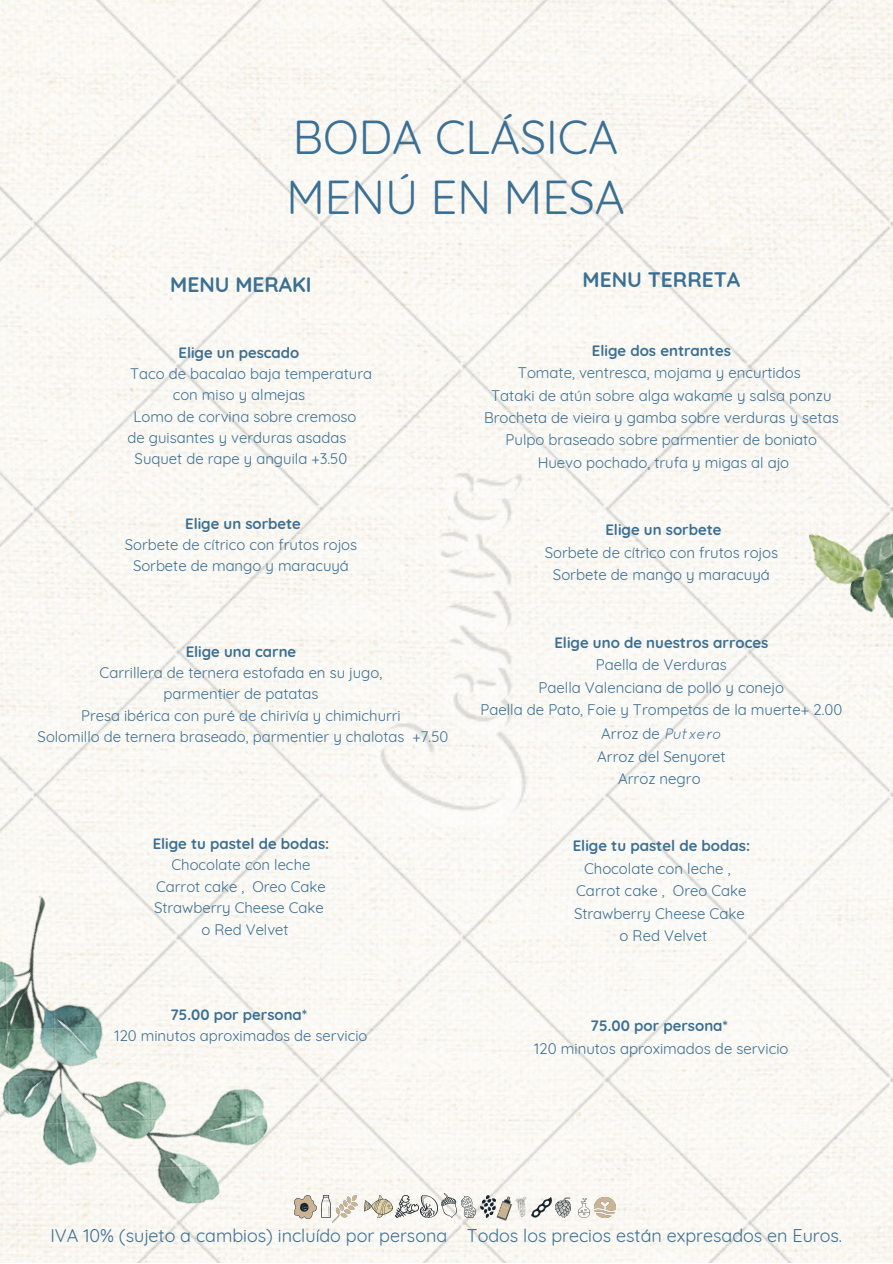
<style>
.page{position:relative;width:893px;height:1264px;background:#fff}
.page>*{position:absolute;margin:0;border:0;box-sizing:border-box;transform-origin:0 0}
.t1{font:46.5px/59.6px "Quicksand";color:#3b6f93}
.t2{font:700 21px "Quicksand";color:#3b6f93}
.t3{font:700 20.85px "Quicksand";color:#3b6f93}
.t4{font:18px "Quicksand";color:#3b6f93}
.t5{font:15px/22.5px "Quicksand";color:#3b6f93;text-align:center}
.t6{font:700 15px "Quicksand";color:#3b6f93}
.t7{font:14.85px/21.3px "Quicksand";color:#3b6f93;text-align:center}
.t8{font:700 14.85px "Quicksand";color:#3b6f93}
.s1{font-style:italic}
</style>
<div class="page">
<img style="left:0;top:0;width:892px;height:1262px">
<img style="left:396px;top:1194px;width:22px;height:23px">
<img style="left:321px;top:1195px;width:9px;height:22px">
<img style="left:294px;top:1195px;width:22px;height:23px">
<img style="left:365px;top:1194px;width:28px;height:23px">
<img style="left:496px;top:1195px;width:18px;height:25px">
<img style="left:441px;top:1192px;width:15px;height:25px">
<img style="left:514px;top:1194px;width:18px;height:23px">
<img style="left:420px;top:1194px;width:17px;height:23px">
<img style="left:578px;top:1198px;width:11px;height:19px">
<img style="left:531px;top:1197px;width:21px;height:20px">
<img style="left:480px;top:1195px;width:15px;height:22px">
<img style="left:461px;top:1196px;width:14px;height:21px">
<img style="left:556px;top:1197px;width:14px;height:20px">
<img style="left:595px;top:1197px;width:20px;height:20px">
<img style="left:332px;top:1195px;width:25px;height:27px">
<img style="left:0;top:891px;width:286px;height:365px">
<img style="left:808px;top:519px;width:84px;height:119px">
<h1 class="t1" style="left:286px;top:107px;width:340px">BODA CLÁSICA<br>MENÚ EN MESA</h1>
<h3 class="t3" style="left:170px;top:271px;width:143px">MENU MERAKI</h3>
<p class="t8" style="left:178px;top:343px;width:122px">Elige un pescado</p>
<p class="t7" style="left:130px;top:363px;width:243px">Taco de bacalao baja temperatura</p>
<p class="t7" style="left:173px;top:384px;width:134px">con miso y almejas</p>
<p class="t7" style="left:134px;top:405px;width:224px">Lomo de corvina sobre cremoso</p>
<p class="t7" style="left:127px;top:427px;width:220px">de guisantes y verduras asadas</p>
<p class="t7" style="left:135px;top:448px;width:214px">Suquet de rape y anguila +3.50</p>
<p class="t8" style="left:185px;top:513px;width:117px">Elige un sorbete</p>
<p class="t7" style="left:125px;top:533px;width:234px">Sorbete de cítrico con frutos rojos<br>Sorbete de mango y maracuyá</p>
<p class="t8" style="left:186px;top:642px;width:112px">Elige una carne</p>
<p class="t7" style="left:38px;top:662px;width:412px">Carrillera de ternera estofada en su jugo,<br>parmentier de patatas<br>Presa ibérica con puré de chirivía y chimichurri<br>Solomillo de ternera braseado, parmentier y chalotas +7.50</p>
<p class="t8" style="left:153px;top:834px;width:178px">Elige tu pastel de bodas:</p>
<p class="t7" style="left:171px;top:854px;width:140px">Chocolate con leche</p>
<p class="t7" style="left:156px;top:875px;width:171px">Carrot cake , Oreo Cake</p>
<p class="t7" style="left:154px;top:896px;width:171px">Strawberry Cheese Cake</p>
<p class="t7" style="left:201px;top:918px;width:89px">o Red Velvet</p>
<p class="t8" style="left:170px;top:1005px;width:138px">75.00 por persona*</p>
<p class="t7" style="left:114px;top:1025px;width:254px">120 minutos aproximados de servicio</p>
<h2 class="t2" style="left:582px;top:266px;width:159px">MENU TERRETA</h2>
<p class="t6" style="left:591px;top:340px;width:141px">Elige dos entrantes</p>
<p class="t5" style="left:484px;top:361px;width:356px">Tomate, ventresca, mojama y encurtidos<br>Tataki de atún sobre alga wakame y salsa ponzu Brocheta de vieira y gamba sobre verduras y setas Pulpo braseado sobre parmentier de boniato Huevo pochado, trufa y migas al ajo</p>
<p class="t6" style="left:605px;top:520px;width:118px">Elige un sorbete</p>
<p class="t5" style="left:544px;top:541px;width:235px">Sorbete de cítrico con frutos rojos<br>Sorbete de mango y maracuyá</p>
<p class="t6" style="left:554px;top:633px;width:215px">Elige uno de nuestros arroces</p>
<p class="t5" style="left:480px;top:653px;width:363px">Paella de Verduras<br>Paella Valenciana de pollo y conejo<br>Paella de Pato, Foie y Trompetas de la muerte+ 2.00<br>Arroz de <span class="s1">Putxero<br></span>Arroz del Senyoret<br>Arroz negro</p>
<p class="t6" style="left:572px;top:836px;width:179px">Elige tu pastel de bodas:</p>
<p class="t5" style="left:574px;top:857px;width:174px">Chocolate con leche ,<br>Carrot cake , Oreo Cake<br>Strawberry Cheese Cake o Red Velvet</p>
<p class="t6" style="left:590px;top:1016px;width:139px">75.00 por persona*</p>
<p class="t5" style="left:534px;top:1037px;width:256px">120 minutos aproximados de servicio</p>
<p class="t4" style="left:50px;top:1223px;width:793px">IVA 10% (sujeto a cambios) incluído por persona Todos los precios están expresados en Euros.</p>
</div>
